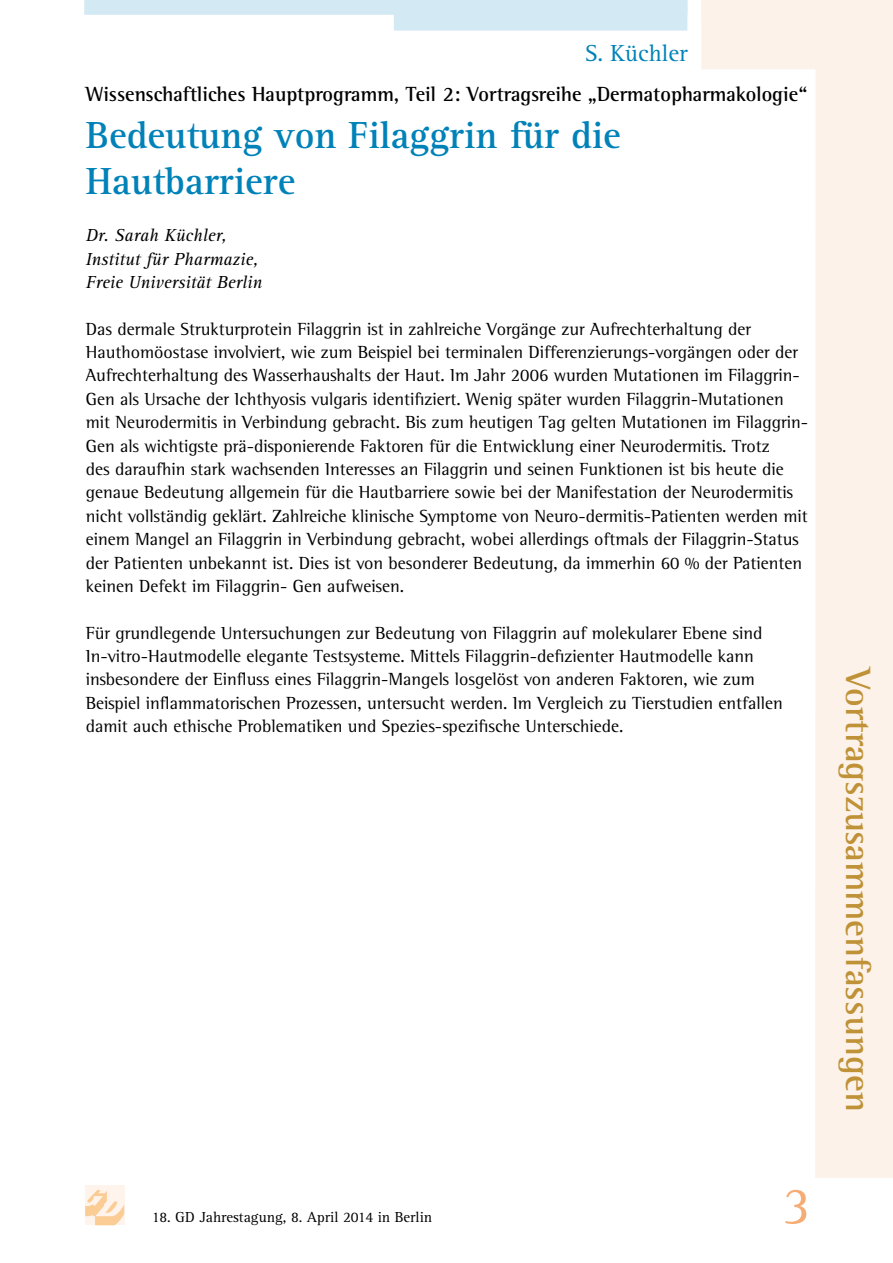
<style>
.page{position:relative;width:893px;height:1263px;background:#fff}
.page>*{position:absolute;margin:0;border:0;box-sizing:border-box;transform-origin:0 0}
.t1{font:54px "Agfa Rotis Serif";color:#f5ac75}
.t2{font:700 39px/46.8px "Agfa Rotis Serif";color:#0082b8}
.t3{font:700 36px "Agfa Rotis Semi Serif";color:#bf9237}
.t4{font:24px "Agfa Rotis Serif";color:#0082b8}
.t5{font:700 21px "Agfa Rotis Semi Serif";color:#000}
.t6{font:18px/23.4px "Agfa Rotis Semi Serif";color:#000}
.t7{font:italic 18px/23.4px "Agfa Rotis Serif";color:#000}
.t8{font:15px "Agfa Rotis Serif";color:#000}
</style>
<div class="page">
<svg style="left:701px;top:21px;width:192px;height:1157px"></svg>
<div style="left:85px;top:1186px;width:39px;height:39px;background:#fef4eb"></div>
<svg style="left:85px;top:1189px;width:39px;height:36px"></svg>
<svg style="left:84px;top:0;width:603px;height:31px"></svg>
<div style="left:701px;top:0;width:192px;height:21px;background:#fcf2ea"></div>
<h3 class="t4" style="left:585px;top:39px;width:104px">S. Küchler</h3>
<p class="t5" style="left:86px;top:81px;width:723px">Wissenschaftliches Hauptprogramm, Teil 2: Vortragsreihe „Dermatopharmakologie“</p>
<h2 class="t2" style="left:86px;top:112px;width:536px">Bedeutung von Filaggrin für die<br>Hautbarriere</h2>
<p class="t7" style="left:86px;top:224px;width:178px">Dr. Sarah Küchler,<br>Institut für Pharmazie,<br>Freie Universität Berlin</p>
<p class="t6" style="left:86px;top:317px;width:724px">Das dermale Strukturprotein Filaggrin ist in zahlreiche Vorgänge zur Aufrechterhaltung der Hauthomöostase involviert, wie zum Beispiel bei terminalen Differenzierungs-vorgängen oder der Aufrechterhaltung des Wasserhaushalts der Haut. Im Jahr 2006 wurden Mutationen im Filaggrin-Gen als Ursache der Ichthyosis vulgaris identifiziert. Wenig später wurden Filaggrin-Mutationen mit Neurodermitis in Verbindung gebracht. Bis zum heutigen Tag gelten Mutationen im Filaggrin-Gen als wichtigste prä-disponierende Faktoren für die Entwicklung einer Neurodermitis. Trotz<br>des daraufhin stark wachsenden Interesses an Filaggrin und seinen Funktionen ist bis heute die genaue Bedeutung allgemein für die Hautbarriere sowie bei der Manifestation der Neurodermitis nicht vollständig geklärt. Zahlreiche klinische Symptome von Neuro-dermitis-Patienten werden mit einem Mangel an Filaggrin in Verbindung gebracht, wobei allerdings oftmals der Filaggrin-Status der Patienten unbekannt ist. Dies ist von besonderer Bedeutung, da immerhin 60 % der Patienten keinen Defekt im Filaggrin- Gen aufweisen.</p>
<p class="t6" style="left:86px;top:621px;width:699px">Für grundlegende Untersuchungen zur Bedeutung von Filaggrin auf molekularer Ebene sind In-vitro-Hautmodelle elegante Testsysteme. Mittels Filaggrin-defizienter Hautmodelle kann insbesondere der Einfluss eines Filaggrin-Mangels losgelöst von anderen Faktoren, wie zum Beispiel inflammatorischen Prozessen, untersucht werden. Im Vergleich zu Tierstudien entfallen damit auch ethische Problematiken und Spezies-spezifische Unterschiede.</p>
<h3 class="t3" style="left:880px;top:668px;width:445px;rotate:90deg">Vortragszusammenfassungen</h3>
<p class="t8" style="left:152px;top:1208px;width:282px">18. GD Jahrestagung, 8. April 2014 in Berlin</p>
<h1 class="t1" style="left:783px;top:1175px;width:30px">3</h1>
</div>
